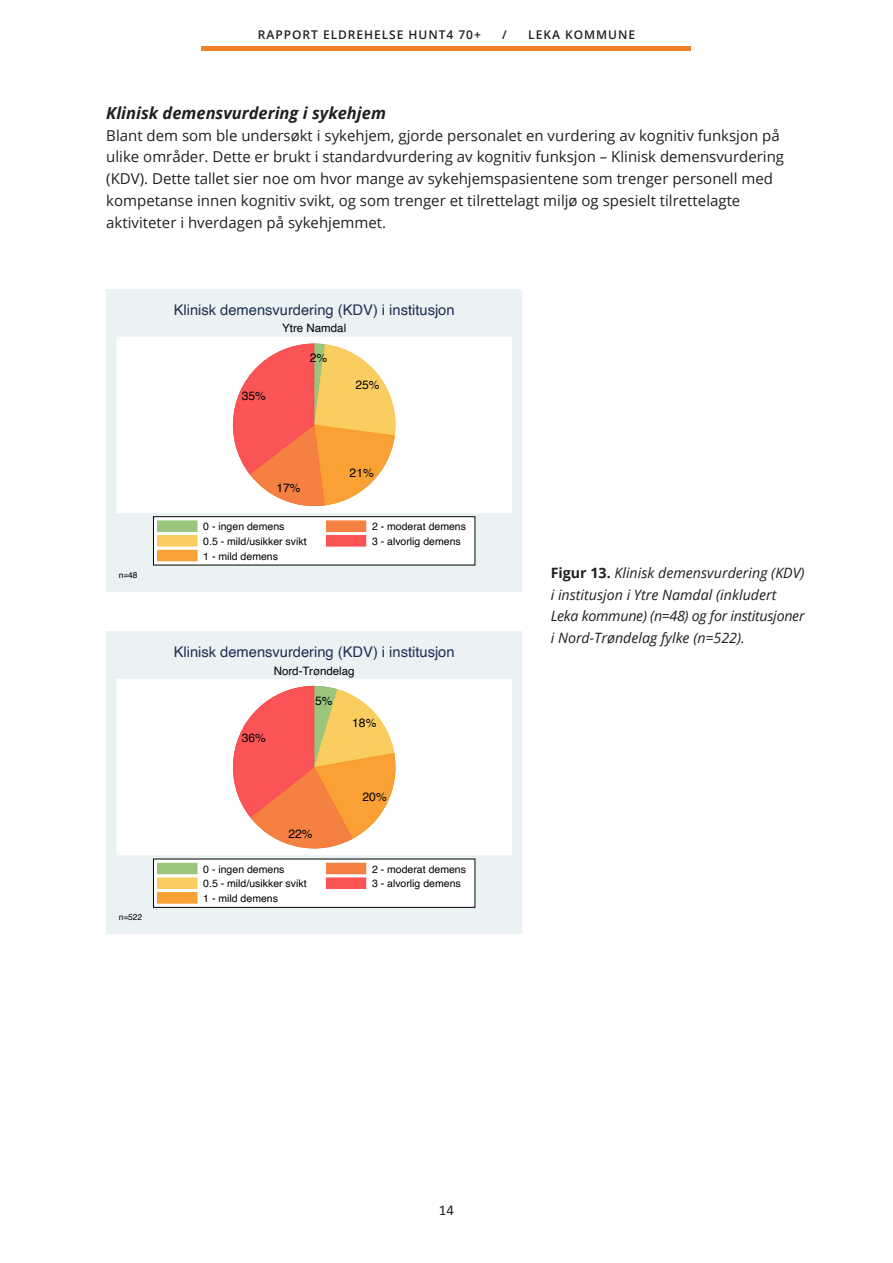
<style>
.page{position:relative;width:893px;height:1263px;background:#fff}
.page>*{position:absolute;margin:0;border:0;box-sizing:border-box;transform-origin:0 0}
.t1{font:italic 700 16.5px "Open Sans";color:#231f20}
.t2{font:15px/21.8px "Open Sans";color:#231f20}
.t3{font:15px "Calibri";color:#231f20}
.t4{font:14.7px "Helvetica";color:#1e2d53}
.t5{font:italic 14.25px/21.8px "Open Sans";color:#231f20}
.t6{font:12.15px "Helvetica";color:#000}
.t7{font:600 12px "Open Sans";letter-spacing:.08em;color:#231f20}
.t8{font:11.55px "Helvetica";color:#000}
.t9{font:10.5px/14.7px "Helvetica";color:#000}
.t10{font:8.4px "Helvetica";color:#000}
.s1{font-weight:700;font-style:normal}
</style>
<div class="page">
<hr style="left:202px;top:47px;width:489px;height:4px;background:#f48026">
<div style="left:106px;top:289px;width:416px;height:303px;background:#eaf2f3"></div>
<div style="left:117px;top:337px;width:394px;height:176px;background:#fff"></div>
<svg style="left:232px;top:344px;width:164px;height:162px"></svg>
<div style="left:153px;top:516px;width:322px;height:49px;background:#fff"></div>
<div style="left:153px;top:516px;width:322px;height:49px;border:1px solid #000"></div>
<div style="left:158px;top:521px;width:39px;height:10px;background:#9bc57c"></div>
<div style="left:158px;top:536px;width:39px;height:10px;background:#facd61"></div>
<div style="left:158px;top:550px;width:39px;height:11px;background:#f9a134"></div>
<div style="left:326px;top:521px;width:40px;height:10px;background:#f48041"></div>
<div style="left:326px;top:536px;width:40px;height:10px;background:#fa5457"></div>
<div style="left:106px;top:631px;width:416px;height:303px;background:#eaf2f3"></div>
<div style="left:117px;top:679px;width:394px;height:176px;background:#fff"></div>
<svg style="left:233px;top:686px;width:163px;height:163px"></svg>
<div style="left:153px;top:859px;width:322px;height:49px;background:#fff"></div>
<div style="left:153px;top:859px;width:322px;height:49px;border:1px solid #000"></div>
<div style="left:158px;top:863px;width:39px;height:11px;background:#9bc57c"></div>
<div style="left:158px;top:878px;width:39px;height:10px;background:#facd61"></div>
<div style="left:158px;top:893px;width:39px;height:10px;background:#f9a134"></div>
<div style="left:326px;top:863px;width:40px;height:11px;background:#f48041"></div>
<div style="left:326px;top:878px;width:40px;height:10px;background:#fa5457"></div>
<p class="t7" style="left:258px;top:26px;width:224px">RAPPORT ELDREHELSE HUNT4 70+</p>
<p class="t7" style="left:502px;top:26px;width:6px">/</p>
<p class="t7" style="left:528px;top:26px;width:108px">LEKA KOMMUNE</p>
<p class="t1" style="left:106px;top:101px;width:281px">Klinisk demensvurdering i sykehjem</p>
<p class="t2" style="left:106px;top:124px;width:679px">Blant dem som ble undersøkt i sykehjem, gjorde personalet en vurdering av kognitiv funksjon på ulike områder. Dette er brukt i standardvurdering av kognitiv funksjon – Klinisk demensvurdering (KDV). Dette tallet sier noe om hvor mange av sykehjemspasientene som trenger personell med kompetanse innen kognitiv svikt, og som trenger et tilrettelagt miljø og spesielt tilrettelagte aktiviteter i hverdagen på sykehjemmet.</p>
<p class="t4" style="left:174px;top:298px;width:282px">Klinisk demensvurdering (KDV) i institusjon</p>
<p class="t8" style="left:282px;top:319px;width:66px">Ytre Namdal</p>
<p class="t6" style="left:242px;top:386px;width:26px">35%</p>
<p class="t6" style="left:310px;top:349px;width:19px">2%</p>
<p class="t6" style="left:355px;top:375px;width:26px">25%</p>
<p class="t6" style="left:276px;top:478px;width:26px">17%</p>
<p class="t6" style="left:350px;top:463px;width:26px">21%</p>
<p class="t10" style="left:119px;top:568px;width:20px">n=48</p>
<p class="t10" style="left:119px;top:910px;width:25px">n=522</p>
<p class="t9" style="left:203px;top:519px;width:105px">0 - ingen demens<br>0.5 - mild/usikker svikt<br>1 - mild demens</p>
<p class="t9" style="left:372px;top:519px;width:95px">2 - moderat demens<br>3 - alvorlig demens</p>
<p class="t4" style="left:174px;top:640px;width:282px">Klinisk demensvurdering (KDV) i institusjon</p>
<p class="t8" style="left:274px;top:662px;width:83px">Nord-Trøndelag</p>
<p class="t6" style="left:242px;top:729px;width:26px">36%</p>
<p class="t6" style="left:315px;top:692px;width:19px">5%</p>
<p class="t6" style="left:352px;top:713px;width:26px">18%</p>
<p class="t6" style="left:288px;top:824px;width:26px">22%</p>
<p class="t6" style="left:363px;top:787px;width:26px">20%</p>
<p class="t9" style="left:203px;top:862px;width:105px">0 - ingen demens<br>0.5 - mild/usikker svikt<br>1 - mild demens</p>
<p class="t9" style="left:372px;top:862px;width:95px">2 - moderat demens<br>3 - alvorlig demens</p>
<p class="t5" style="left:551px;top:561px;width:255px"><span class="s1">Figur 13.</span> Klinisk demensvurdering (KDV) i institusjon i Ytre Namdal (inkludert Leka kommune) (n=48) og for institusjoner i Nord-Trøndelag fylke (n=522).</p>
<p class="t3" style="left:439px;top:1200px;width:17px">14</p>
</div>
